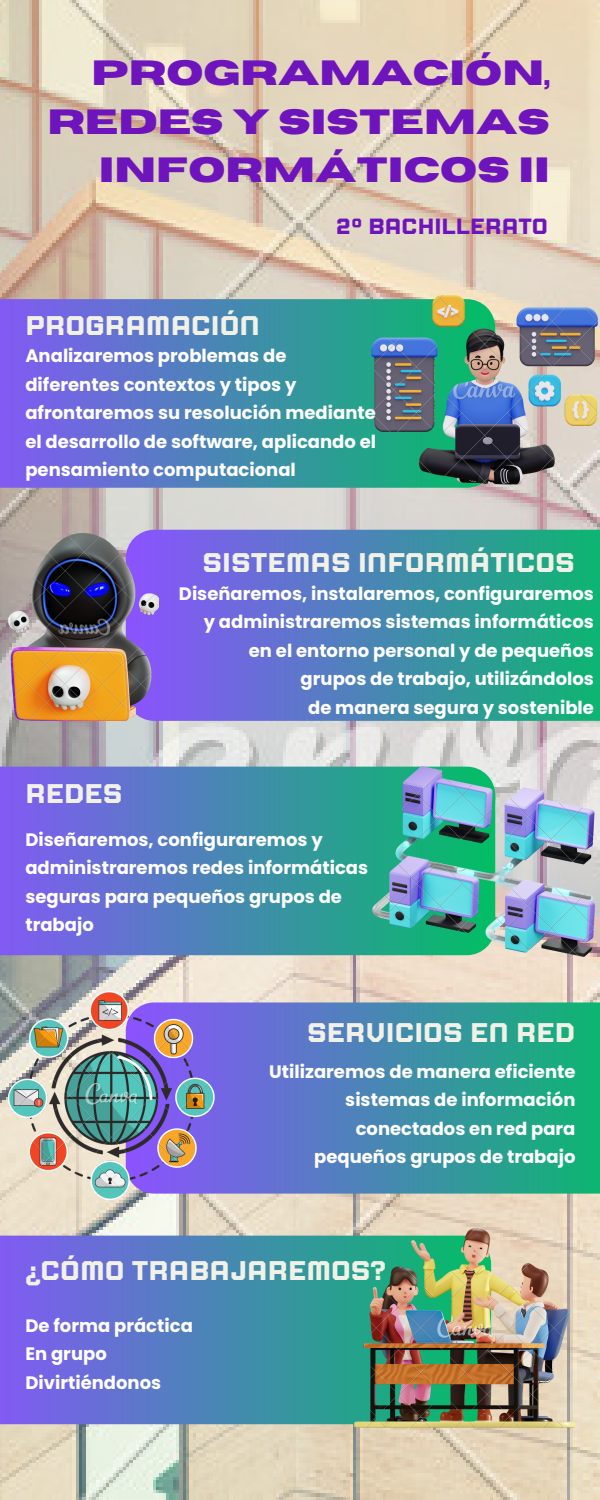
<style>
.page{position:relative;width:600px;height:1500px;background:#fff}
.page>*{position:absolute;margin:0;border:0;box-sizing:border-box;transform-origin:0 0}
.t1{font:700 34.9px/48.8px "Horizon";color:#6e14bd;text-align:right}
.t2{font:700 27px "Jaturat";color:#f2f1e8}
.t3{font:700 22px "Jaturat";color:#6e14bd}
.t4{font:700 18px/28.5px "Poppins";color:#fff}
</style>
<div class="page">
<img style="left:0;top:0;width:600px;height:1500px">
<svg style="left:0;top:299px;width:495px;height:189px;background:#527fbd"></svg>
<svg style="left:126px;top:530px;width:474px;height:191px;background:#4688b1"></svg>
<svg style="left:0;top:767px;width:372px;height:188px;background:#517fbe"></svg>
<svg style="left:214px;top:1002px;width:386px;height:192px;background:#418dab"></svg>
<svg style="left:0;top:1236px;width:355px;height:188px;background:#527ebf"></svg>
<img style="left:8px;top:534px;width:151px;height:187px">
<img style="left:371px;top:296px;width:227px;height:188px">
<img style="left:355px;top:1229px;width:220px;height:199px">
<img style="left:8px;top:991px;width:206px;height:209px">
<img style="left:372px;top:767px;width:222px;height:189px">
<p class="t1" style="left:47px;top:49px;width:504px">PROGRAMACIÓN,<br>REDES Y SISTEMAS<br>INFORMÁTICOS II</p>
<p class="t3" style="left:336px;top:217px;width:214px">2º BACHILLERATO</p>
<p class="t2" style="left:25px;top:314px;width:236px">PROGRAMACIÓN</p>
<p class="t4" style="left:25px;top:342px;width:263px">Analizaremos problemas de</p>
<h2 class="t4" style="left:25px;top:370px;width:352px">diferentes contextos y tipos y afrontaremos su resolución mediante</h2>
<p class="t4" style="left:25px;top:427px;width:352px">el desarrollo de software, aplicando el pensamiento computacional</p>
<h1 class="t2" style="left:203px;top:550px;width:374px">SISTEMAS INFORMÁTICOS</h1>
<h3 class="t4" style="left:179px;top:579px;width:417px">Diseñaremos, instalaremos, configuraremos</h3>
<p class="t4" style="left:204px;top:608px;width:392px">y administraremos sistemas informáticos</p>
<h2 class="t4" style="left:249px;top:636px;width:347px">en el entorno personal y de pequeños</h2>
<p class="t4" style="left:301px;top:665px;width:295px">grupos de trabajo, utilizándolos</p>
<p class="t4" style="left:308px;top:693px;width:287px">de manera segura y sostenible</p>
<p class="t2" style="left:25px;top:781px;width:99px">REDES</p>
<h2 class="t4" style="left:25px;top:825px;width:344px">Diseñaremos, configuraremos y administraremos redes informáticas seguras para pequeños grupos de trabajo</h2>
<p class="t2" style="left:307px;top:1021px;width:270px">SERVICIOS EN RED</p>
<p class="t4" style="left:269px;top:1057px;width:308px;text-align:right">Utilizaremos de manera eficiente sistemas de información</p>
<p class="t4" style="left:356px;top:1114px;width:221px">conectados en red para</p>
<p class="t4" style="left:314px;top:1143px;width:263px">pequeños grupos de trabajo</p>
<h2 class="t2" style="left:25px;top:1259px;width:362px">¿CÓMO TRABAJAREMOS?</h2>
<p class="t4" style="left:25px;top:1311px;width:169px">De forma práctica</p>
<p class="t4" style="left:25px;top:1340px;width:83px">En grupo</p>
<p class="t4" style="left:25px;top:1368px;width:137px">Divirtiéndonos</p>
</div>
